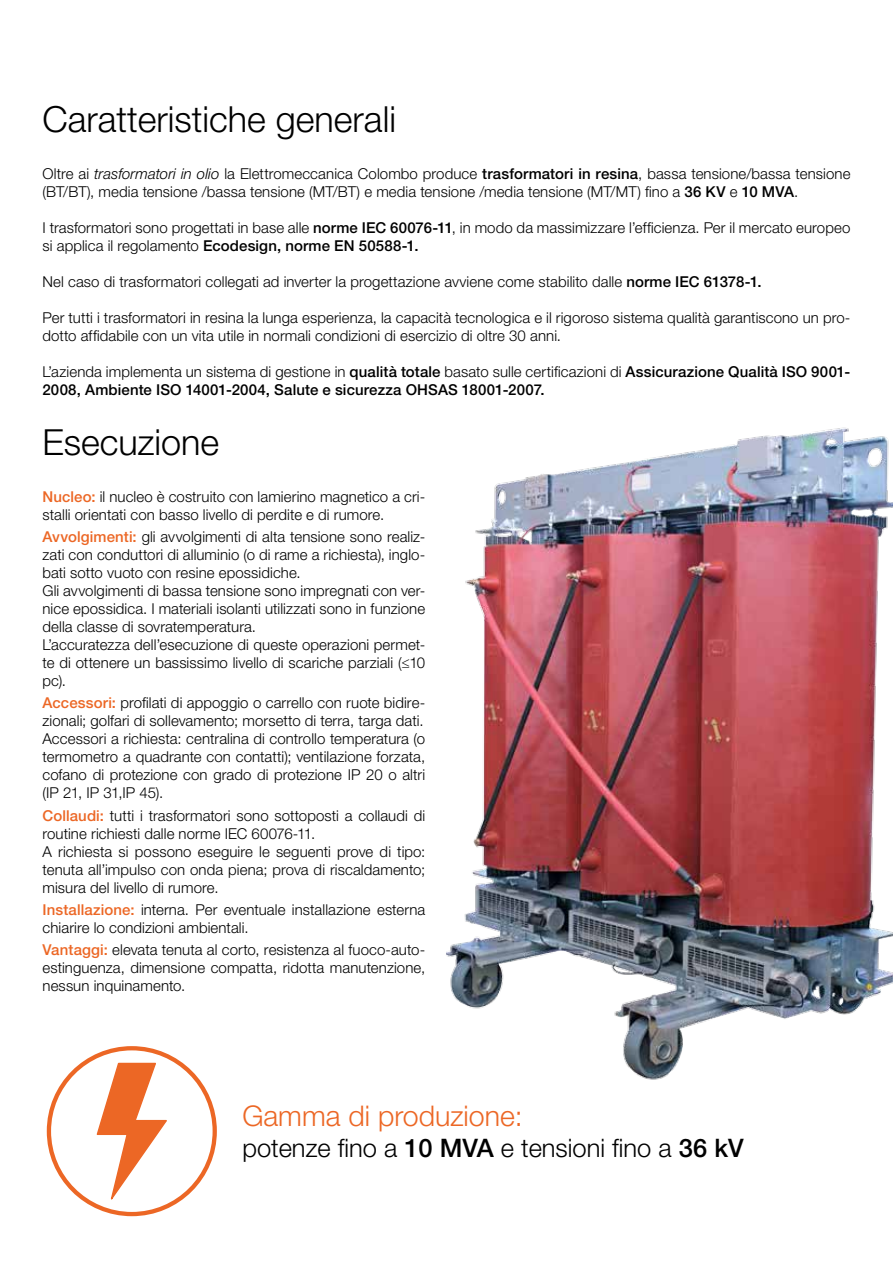
<style>
.page{position:relative;width:893px;height:1263px;background:#fff}
.page>*{position:absolute;margin:0;border:0;box-sizing:border-box;transform-origin:0 0}
.t1{font:300 36px "Helvetica Neue LT Std";color:#000}
.t2{font:300 28.5px "Helvetica Neue LT Std";color:#ec6725}
.t3{font:300 25.5px "Helvetica Neue LT Std";color:#000}
.t4{font:300 15px/18px "Helvetica Neue LT Std";letter-spacing:.005em;color:#000}
.t5{font:500 15px/18px "Helvetica Neue LT Std";letter-spacing:.01em;color:#000}
.s1{font-style:italic}
.s2{font-weight:500}
.s3{font-weight:300}
.s4{font-weight:500;color:#ec6725}
</style>
<div class="page">
<img style="left:446px;top:427px;width:447px;height:653px">
<svg style="left:47px;top:1046px;width:170px;height:170px"></svg>
<h1 class="t1" style="left:43px;top:97px;width:355px">Caratteristiche generali</h1>
<p class="t4" style="left:43px;top:164px;width:809px">Oltre ai <span class="s1">trasformatori in olio</span> la Elettromeccanica Colombo produce <span class="s2">trasformatori in resina</span>, bassa tensione/bassa tensione (BT/BT), media tensione /bassa tensione (MT/BT) e media tensione /media tensione (MT/MT) fino a <span class="s2">36 KV</span> e <span class="s2">10 MVA</span>.</p>
<p class="t4" style="left:42px;top:218px;width:809px">I trasformatori sono progettati in base alle <span class="s2">norme IEC 60076-11</span>, in modo da massimizzare l’efficienza. Per il mercato europeo si applica il regolamento <span class="s2">Ecodesign, norme EN 50588-1.</span></p>
<p class="t4" style="left:42px;top:272px;width:721px">Nel caso di trasformatori collegati ad inverter la progettazione avviene come stabilito dalle <span class="s2">norme IEC 61378-1.</span></p>
<p class="t4" style="left:42px;top:308px;width:809px">Per tutti i trasformatori in resina la lunga esperienza, la capacità tecnologica e il rigoroso sistema qualità garantiscono un pro&shy;dotto affidabile con un vita utile in normali condizioni di esercizio di oltre 30 anni.</p>
<p class="t5" style="left:42px;top:362px;width:809px"><span class="s3">L’azienda implementa un sistema di gestione in</span> qualità totale <span class="s3">basato sulle certificazioni di</span> Assicurazione Qualità ISO 9001-<br>2008, Ambiente ISO 14001-2004, Salute e sicurezza OHSAS 18001-2007.</p>
<h1 class="t1" style="left:43px;top:420px;width:178px">Esecuzione</h1>
<p class="t4" style="left:43px;top:487px;width:384px"><span class="s4">Nucleo:</span> il nucleo è costruito con lamierino magnetico a cri&shy;stalli orientati con basso livello di perdite e di rumore.</p>
<p class="t4" style="left:43px;top:527px;width:384px"><span class="s4">Avvolgimenti:</span> gli avvolgimenti di alta tensione sono realiz&shy;zati con conduttori di alluminio (o di rame a richiesta), inglo&shy;bati sotto vuoto con resine epossidiche.<br>Gli avvolgimenti di bassa tensione sono impregnati con ver&shy;nice epossidica. I materiali isolanti utilizzati sono in funzione della classe di sovratemperatura.<br>L’accuratezza dell’esecuzione di queste operazioni permet&shy;te di ottenere un bassissimo livello di scariche parziali (≤10 pc).</p>
<p class="t4" style="left:43px;top:694px;width:384px;text-align:justify"><span class="s4">Accessori:</span> profilati di appoggio o carrello con ruote bidire&shy;zionali; golfari di sollevamento; morsetto di terra, targa dati.<br>Accessori a richiesta: centralina di controllo temperatura (o termometro a quadrante con contatti); ventilazione forzata, cofano di protezione con grado di protezione IP 20 o altri (IP 21, IP 31,IP 45).</p>
<p class="t4" style="left:43px;top:806px;width:384px"><span class="s4">Collaudi:</span> tutti i trasformatori sono sottoposti a collaudi di routine richiesti dalle norme IEC 60076-11.<br>A richiesta si possono eseguire le seguenti prove di tipo: tenuta all’impulso con onda piena; prova di riscaldamento; misura del livello di rumore.</p>
<p class="t4" style="left:43px;top:900px;width:384px"><span class="s4">Installazione:</span> interna. Per eventuale installazione esterna chiarire lo condizioni ambientali.</p>
<p class="t4" style="left:43px;top:940px;width:384px;text-align:justify"><span class="s4">Vantaggi:</span> elevata tenuta al corto, resistenza al fuoco-auto&shy;estinguenza, dimensione compatta, ridotta manutenzione, nessun inquinamento.</p>
<h2 class="t2" style="left:242px;top:1098px;width:282px">Gamma di produzione:</h2>
<h3 class="t3" style="left:242px;top:1132px;width:503px">potenze fino a <span class="s2">10 MVA</span> e tensioni fino a <span class="s2">36 kV</span></h3>
</div>
